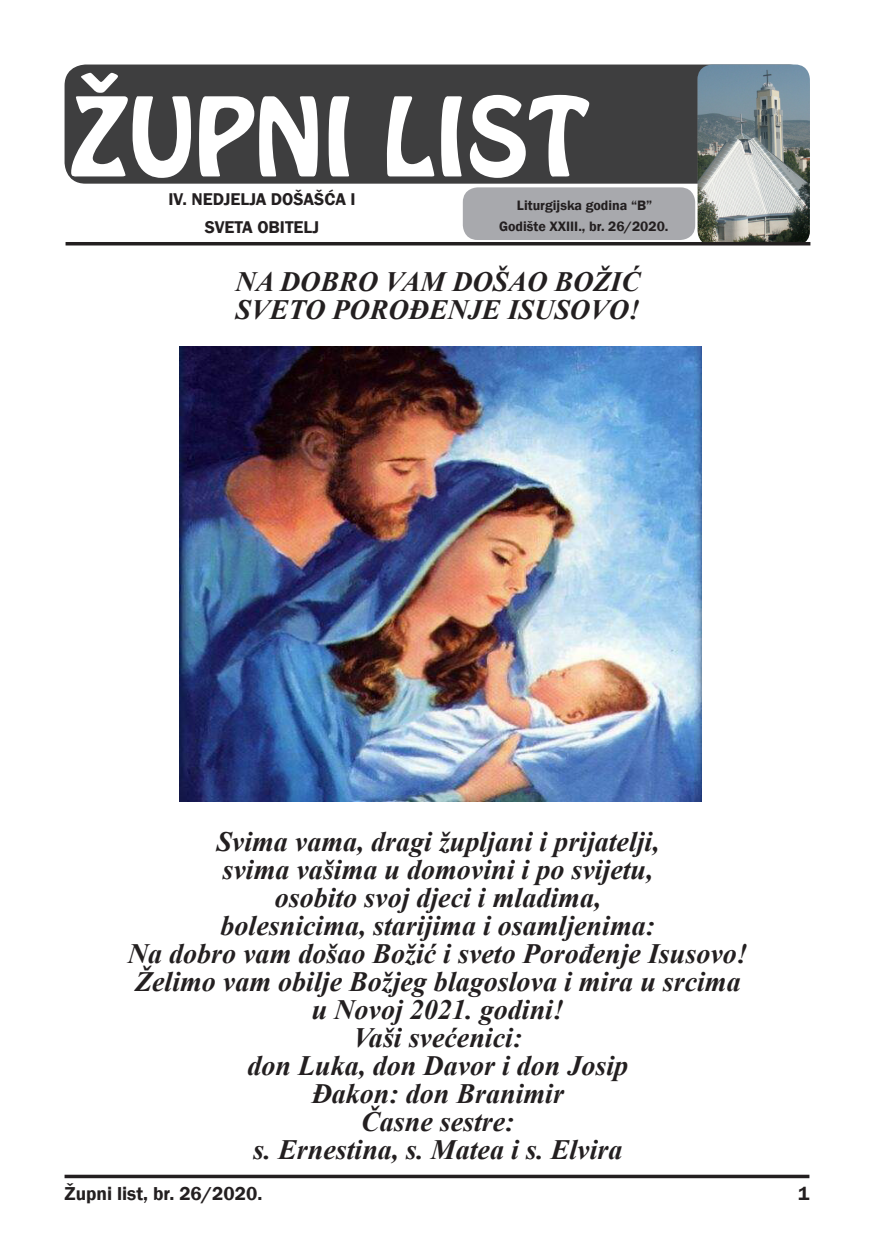
<style>
.page{position:relative;width:874px;height:1241px;background:#fff}
.page>*{position:absolute;margin:0;border:0;box-sizing:border-box;transform-origin:0 0}
.t1{font:96.25px "Hobo Std";color:#fff}
.t2{font:italic 700 28px "Times New Roman";color:#231f20}
.Tekst{font:600 19.25px "Franklin Gothic";color:#231f20}
.Normalni_tekst{font:600 17.5px "Franklin Gothic";color:#231f20}
.Normalni_tekst-2{font:600 14px "Franklin Gothic";color:#231f20}
</style>
<div class="page">
<div style="left:462px;top:187px;width:232px;height:53px;background:#a8a9ad;border-radius:15px"></div>
<div style="left:64px;top:64px;width:745px;height:120px;background:#3e3e3f;border-radius:21px"></div>
<img style="left:697px;top:64px;width:112px;height:182px">
<hr style="left:64px;top:1174px;width:745px;height:3px;background:#231f20">
<hr style="left:65px;top:242px;width:745px;height:3px;background:#231f20">
<img style="left:180px;top:346px;width:521px;height:455px">
<p class="t1" style="left:70px;top:70px;width:521px">ŽUPNI LIST</p>
<p class="Normalni_tekst" style="left:168px;top:188px;width:188px">IV. NEDJELJA DOŠAŠĆA I</p>
<p class="Normalni_tekst" style="left:205px;top:216px;width:116px">SVETA OBITELJ</p>
<p class="Normalni_tekst-2" style="left:516px;top:197px;width:137px">Liturgijska godina “B”</p>
<p class="Normalni_tekst-2" style="left:499px;top:218px;width:171px">Godište XXIII., br. 26/2020.</p>
<p class="t2" style="left:235px;top:262px;width:405px">NA DOBRO VAM DOŠAO BOŽIĆ</p>
<p class="t2" style="left:235px;top:290px;width:405px">SVETO POROĐENJE ISUSOVO!</p>
<p class="t2" style="left:216px;top:821px;width:444px">Svima vama, dragi župljani i prijatelji,</p>
<p class="t2" style="left:222px;top:849px;width:432px">svima vašima u domovini i po svijetu,</p>
<p class="t2" style="left:274px;top:877px;width:327px">osobito svoj djeci i mladima,</p>
<p class="t2" style="left:220px;top:905px;width:436px">bolesnicima, starijima i osamljenima:</p>
<p class="t2" style="left:128px;top:933px;width:621px">Na dobro vam došao Božić i sveto Porođenje Isusovo!</p>
<p class="t2" style="left:135px;top:961px;width:607px">Želimo vam obilje Božjeg blagoslova i mira u srcima</p>
<p class="t2" style="left:311px;top:989px;width:254px">u Novoj 2021. godini!</p>
<p class="t2" style="left:353px;top:1017px;width:170px">Vaši svećenici:</p>
<p class="t2" style="left:247px;top:1045px;width:382px">don Luka, don Davor i don Josip</p>
<p class="t2" style="left:311px;top:1073px;width:254px">Đakon: don Branimir</p>
<p class="t2" style="left:361px;top:1101px;width:155px">Časne sestre:</p>
<p class="t2" style="left:253px;top:1129px;width:370px">s. Ernestina, s. Matea i s. Elvira</p>
<p class="Tekst" style="left:64px;top:1181px;width:199px">Župni list, br. 26/2020.</p>
<p class="Tekst" style="left:797px;top:1181px;width:13px">1</p>
</div>
